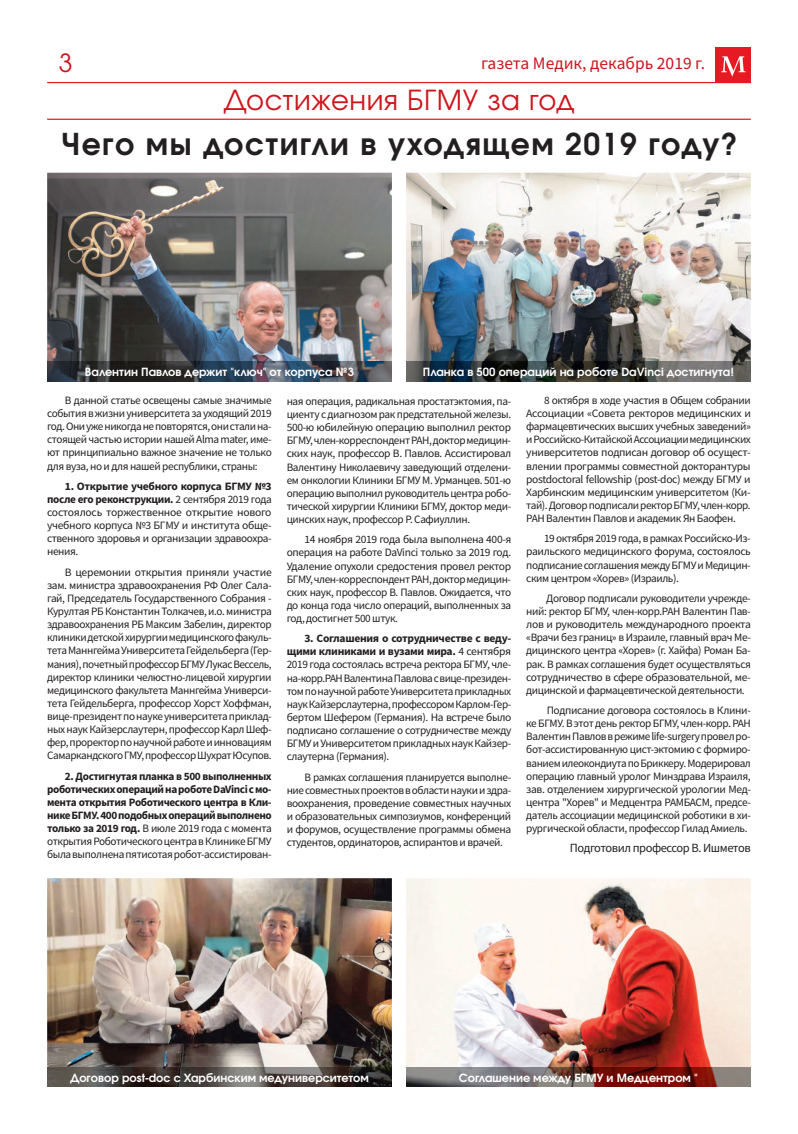
<style>
.page{position:relative;width:798px;height:1134px;background:#fff}
.page>*{position:absolute;margin:0;border:0;box-sizing:border-box;transform-origin:0 0}
.t1{font:700 30px "Evolventa";letter-spacing:.05em;color:#231f20}
.t2{font:27.5px "Evolventa";letter-spacing:.025em;color:#cd151d}
.t3{font:25px "Evolventa";color:#cd151d}
.t4{font:17.5px "Source Sans Pro";color:#cd151d}
.t5{font:12.5px "Source Sans Pro";letter-spacing:-.035em;color:#231f20}
.t6{font:11.25px/13.1px "Source Sans Pro";letter-spacing:-.035em;color:#231f20;text-align:justify}
.t7{font:700 11.25px/13.1px "Source Sans Pro";letter-spacing:-.04em;color:#231f20;text-align:justify}
.t8{font:700 11.25px "Evolventa";color:#fff}
.s1{font-weight:700}
.s2{font-weight:400}
</style>
<div class="page">
<div style="left:715px;top:47px;width:35px;height:36px;background:#e51a23"></div>
<svg style="left:721px;top:56px;width:24px;height:21px"></svg>
<hr style="left:47px;top:82px;width:703px;height:1px;background:#e51a23">
<hr style="left:47px;top:119px;width:703px;height:1px;background:#e51a23">
<img style="left:47px;top:173px;width:345px;height:189px">
<img style="left:47px;top:878px;width:345px;height:189px">
<img style="left:406px;top:173px;width:344px;height:189px">
<img style="left:406px;top:878px;width:344px;height:189px">
<img style="left:47px;top:362px;width:345px;height:19px">
<img style="left:406px;top:362px;width:344px;height:19px">
<img style="left:47px;top:1067px;width:345px;height:20px">
<svg style="left:750px;top:1067px;width:1px;height:20px"></svg>
<img style="left:406px;top:1067px;width:344px;height:20px">
<h3 class="t3" style="left:59px;top:48px;width:15px">3</h3>
<h3 class="t4" style="left:481px;top:52px;width:225px">газета Медик, декабрь 2019 г.</h3>
<h2 class="t2" style="left:223px;top:83px;width:352px">Достижения БГМУ за год</h2>
<h1 class="t1" style="left:61px;top:125px;width:676px">Чего мы достигли в уходящем 2019 году?</h1>
<p class="t8" style="left:85px;top:365px;width:270px">Валентин Павлов держит "ключ" от корпуса №3</p>
<p class="t8" style="left:422px;top:365px;width:312px">Планка в 500 операций на роботе DaVinci достигнута!</p>
<p class="t6" style="left:47px;top:394px;width:226px;text-indent:18px">В данной статье освещены самые значимые события в жизни университета за уходящий 2019 год. Они уже никогда не повторятся, они стали на&shy;стоящей частью истории нашей Alma mater, име&shy;ют принципиально важное значение не только для вуза, но и для нашей республики, страны:</p>
<p class="t6" style="left:47px;top:479px;width:226px;text-indent:18px"><span class="s1">1. Открытие учебного корпуса БГМУ №3 после его реконструкции.</span> 2 сентября 2019 года состоялось торжественное открытие нового учебного корпуса №3 БГМУ и института обще&shy;ственного здоровья и организации здравоохра&shy;нения.</p>
<p class="t6" style="left:47px;top:565px;width:226px;text-indent:18px">В церемонии открытия приняли участие зам. министра здравоохранения РФ Олег Сала&shy;гай, Председатель Государственного Собрания - Курултая РБ Константин Толкачев, и.о. министра здравоохранения РБ Максим Забелин, директор клиники детской хирургии медицинского факуль&shy;тета Маннгейма Университета Гейдельберга (Гер&shy;мания), почетный профессор БГМУ Лукас Вессель, директор клиники челюстно-лицевой хирургии медицинского факультета Маннгейма Универси&shy;тета Гейдельберга, профессор Хорст Хоффман, вице-президент по науке университета приклад&shy;ных наук Кайзерслаутерн, профессор Карл Шеф&shy;фер, проректор по научной работе и инновациям Самаркандского ГМУ, профессор Шухрат Юсупов.</p>
<p class="t7" style="left:47px;top:769px;width:226px;text-indent:18px">2. Достигнутая планка в 500 выполненных роботических операций на роботе DaVinci с мо&shy;мента открытия Роботического центра в Кли&shy;нике БГМУ. 400 подобных операций выполнено только за 2019 год. <span class="s2">В июле 2019 года с момента открытия Роботического центра в Клинике БГМУ была выполнена пятисотая робот-ассистирован-</span></p>
<p class="t6" style="left:286px;top:395px;width:226px">ная операция, радикальная простатэктомия, па&shy;циенту с диагнозом рак предстательной железы.<br>500-ю юбилейную операцию выполнил ректор БГМУ, член-корреспондент РАН, доктор медицин&shy;ских наук, профессор В. Павлов. Ассистировал Валентину Николаевичу заведующий отделени&shy;ем онкологии Клиники БГМУ М. Урманцев. 501-ю операцию выполнил руководитель центра робо&shy;тической хирургии Клиники БГМУ, доктор меди&shy;цинских наук, профессор Р. Сафиуллин.</p>
<p class="t6" style="left:286px;top:533px;width:226px;text-indent:18px">14 ноября 2019 года была выполнена 400-я операция на работе DaVinci только за 2019 год.<br>Удаление опухоли средостения провел ректор БГМУ, член-корреспондент РАН, доктор медицин&shy;ских наук, профессор В. Павлов. Ожидается, что до конца года число операций, выполненных за год, достигнет 500 штук.</p>
<p class="t6" style="left:286px;top:632px;width:226px;text-indent:18px"><span class="s1">3. Соглашения о сотрудничестве с веду&shy;щими клиниками и вузами мира.</span> 4 сентября 2019 года состоялась встреча ректора БГМУ, чле&shy;на-корр.РАН Валентина Павлова с вице-президен&shy;том по научной работе Университета прикладных наук Кайзерслаутерна, профессором Карлом-Гер&shy;бертом Шефером (Германия). На встрече было подписано соглашение о сотрудничестве между БГМУ и Университетом прикладных наук Кайзер&shy;слаутерна (Германия).</p>
<p class="t6" style="left:286px;top:770px;width:226px;text-indent:18px">В рамках соглашения планируется выполне&shy;ние совместных проектов в области науки и здра&shy;воохранения, проведение совместных научных и образовательных симпозиумов, конференций и форумов, осуществление программы обмена студентов, ординаторов, аспирантов и врачей.</p>
<p class="t6" style="left:526px;top:394px;width:226px;text-indent:18px">8 октября в ходе участия в Общем собрании Ассоциации «Совета ректоров медицинских и фармацевтических высших учебных заведений» и Российско-Китайской Ассоциации медицинских университетов подписан договор об осущест&shy;влении программы совместной докторантуры postdoctoral fellowship (post-doc) между БГМУ и Харбинским медицинским университетом (Ки&shy;тай). Договор подписали ректор БГМУ, член-корр.<br>РАН Валентин Павлов и академик Ян Баофен.</p>
<p class="t6" style="left:526px;top:532px;width:226px;text-indent:18px">19 октября 2019 года, в рамках Российско-Из&shy;раильского медицинского форума, состоялось подписание соглашения между БГМУ и Медицин&shy;ским центром «Хорев» (Израиль).</p>
<p class="t6" style="left:526px;top:592px;width:226px;text-indent:20px">Договор подписали руководители учрежде&shy;ний: ректор БГМУ, член-корр.РАН Валентин Пав&shy;лов и руководитель международного проекта «Врачи без границ» в Израиле, главный врач Ме&shy;дицинского центра «Хорев» (г. Хайфа) Роман Ба&shy;рак. В рамках соглашения будет осуществляться сотрудничество в сфере образовательной, ме&shy;дицинской и фармацевтической деятельности.</p>
<p class="t6" style="left:526px;top:704px;width:226px;text-indent:20px">Подписание договора состоялось в Клини&shy;ке БГМУ. В этот день ректор БГМУ, член-корр. РАН Валентин Павлов в режиме life-surgery провел ро&shy;бот-ассистированную цист-эктомию с формиро&shy;ванием илеокондиута по Бриккеру. Модерировал операцию главный уролог Минздрава Израиля, зав. отделением хирургической урологии Мед&shy;центра "Хорев" и Медцентра РАМБАСМ, предсе&shy;датель ассоциации медицинской роботики в хи&shy;рургической области, профессор Гилад Амиель.</p>
<p class="t5" style="left:569px;top:840px;width:182px">Подготовил профессор В. Ишметов</p>
<p class="t8" style="left:70px;top:1071px;width:300px">Договор post-doc с Харбинским медуниверситетом</p>
<p class="t8" style="left:458px;top:1070px;width:240px">Соглашение между БГМУ и Медцентром "</p>
</div>
